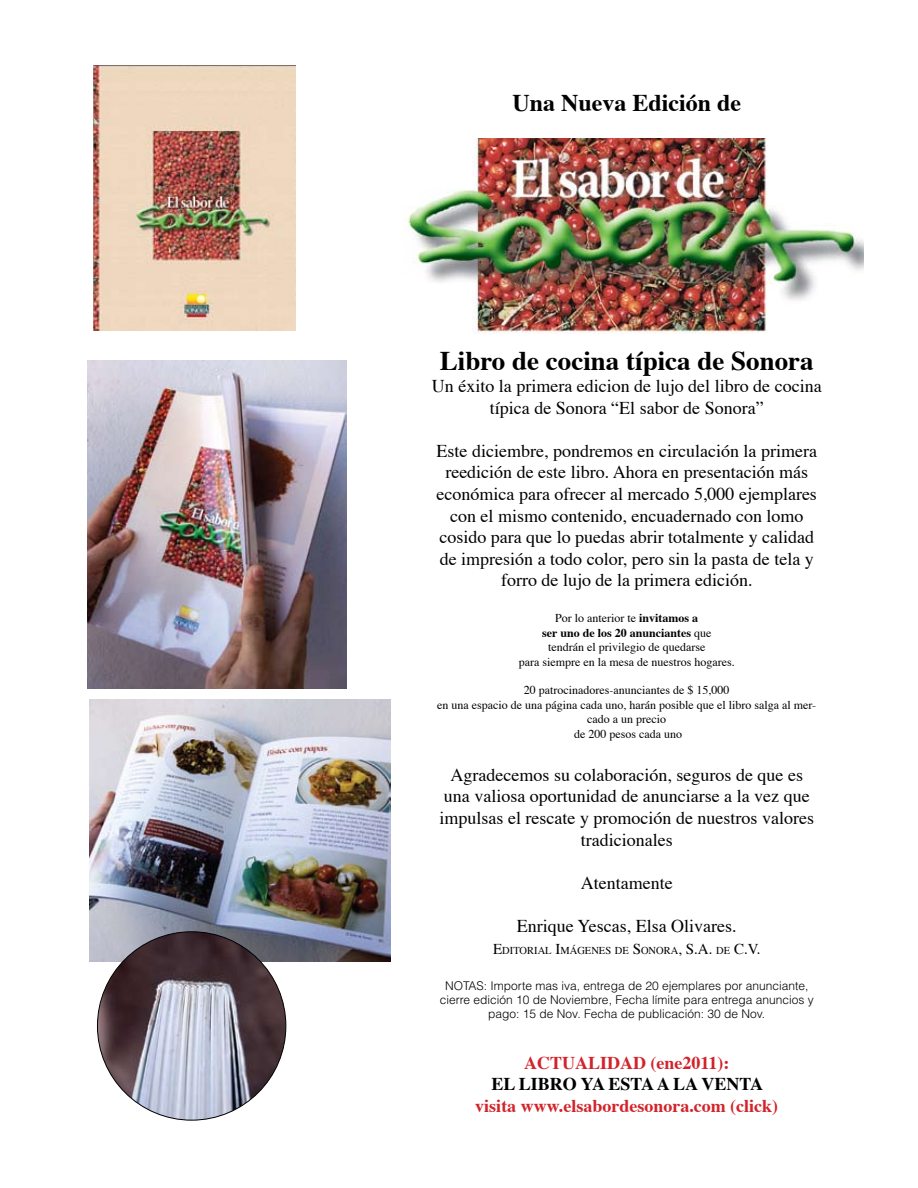
<style>
.page{position:relative;width:918px;height:1188px;background:#fff}
.page>*{position:absolute;margin:0;border:0;box-sizing:border-box;transform-origin:0 0}
.t1{font:700 27px "Times";color:#000}
.t2{font:700 24px "Times";color:#000}
.t3{font:18px/21.6px "Times";color:#000;text-align:center}
.t4{font:700 18px "Times";color:#d2232a}
.t5{font:700 18px "Times";color:#000}
.t6{font:12px/14.4px "Times";color:#000;text-align:center}
.t7{font:300 12px/14.4px "Helvetica";color:#000;text-align:center}
.t8{font:10.5px "Times";color:#000}
.s1{font-weight:700}
.s2{font-size:15px}
</style>
<div class="page">
<img style="left:93px;top:65px;width:202px;height:266px">
<img style="left:88px;top:360px;width:259px;height:329px">
<img style="left:89px;top:699px;width:302px;height:262px">
<img style="left:97px;top:932px;width:189px;height:188px;border-radius:94px">
<img style="left:408px;top:138px;width:456px;height:196px">
<h2 class="t2" style="left:512px;top:80px;width:230px">Una Nueva Edición de</h2>
<h1 class="t1" style="left:440px;top:335px;width:375px">Libro de cocina típica de Sonora</h1>
<p class="t3" style="left:432px;top:374px;width:391px">Un éxito la primera edicion de lujo del libro de cocina típica de Sonora “El sabor de Sonora”</p>
<p class="t3" style="left:437px;top:438px;width:382px">Este diciembre, pondremos en circulación la primera reedición de este libro. Ahora en presentación más económica para ofrecer al mercado 5,000 ejemplares con el mismo contenido, encuadernado con lomo cosido para que lo puedas abrir totalmente y calidad de impresión a todo color, pero sin la pasta de tela y forro de lujo de la primera edición.</p>
<p class="t6" style="left:519px;top:610px;width:217px">Por lo anterior te <span class="s1">invitamos a<br>ser uno de los 20 anunciantes</span> que<br>tendrán el privilegio de quedarse<br>para siempre en la mesa de nuestros hogares.</p>
<p class="t6" style="left:437px;top:682px;width:380px">20 patrocinadores-anunciantes de $ 15,000<br>en una espacio de una página cada uno, harán posible que el libro salga al mer&shy;cado a un precio<br>de 200 pesos cada uno</p>
<p class="t3" style="left:440px;top:762px;width:376px">Agradecemos su colaboración, seguros de que es una valiosa oportunidad de anunciarse a la vez que impulsas el rescate y promoción de nuestros valores tradicionales</p>
<p class="t3" style="left:581px;top:870px;width:93px">Atentamente</p>
<p class="t3" style="left:517px;top:914px;width:221px">Enrique Yescas, Elsa Olivares.</p>
<p class="t8" style="left:493px;top:940px;width:269px"><span class="s2">E</span>DITORIAL <span class="s2">I</span>MÁGENES DE <span class="s2">S</span>ONORA<span class="s2">, S.A.</span> DE <span class="s2">C.V.</span></p>
<p class="t7" style="left:440px;top:978px;width:376px">NOTAS: Importe mas iva, entrega de 20 ejemplares por anunciante, cierre edición 10 de Noviembre, Fecha límite para entrega anuncios y pago: 15 de Nov. Fecha de publicación: 30 de Nov.</p>
<p class="t4" style="left:524px;top:1045px;width:207px">ACTUALIDAD (ene2011):</p>
<p class="t5" style="left:491px;top:1067px;width:273px">EL LIBRO YA ESTA A LA VENTA</p>
<p class="t4" style="left:475px;top:1089px;width:304px">visita www.elsabordesonora.com (click)</p>
</div>
